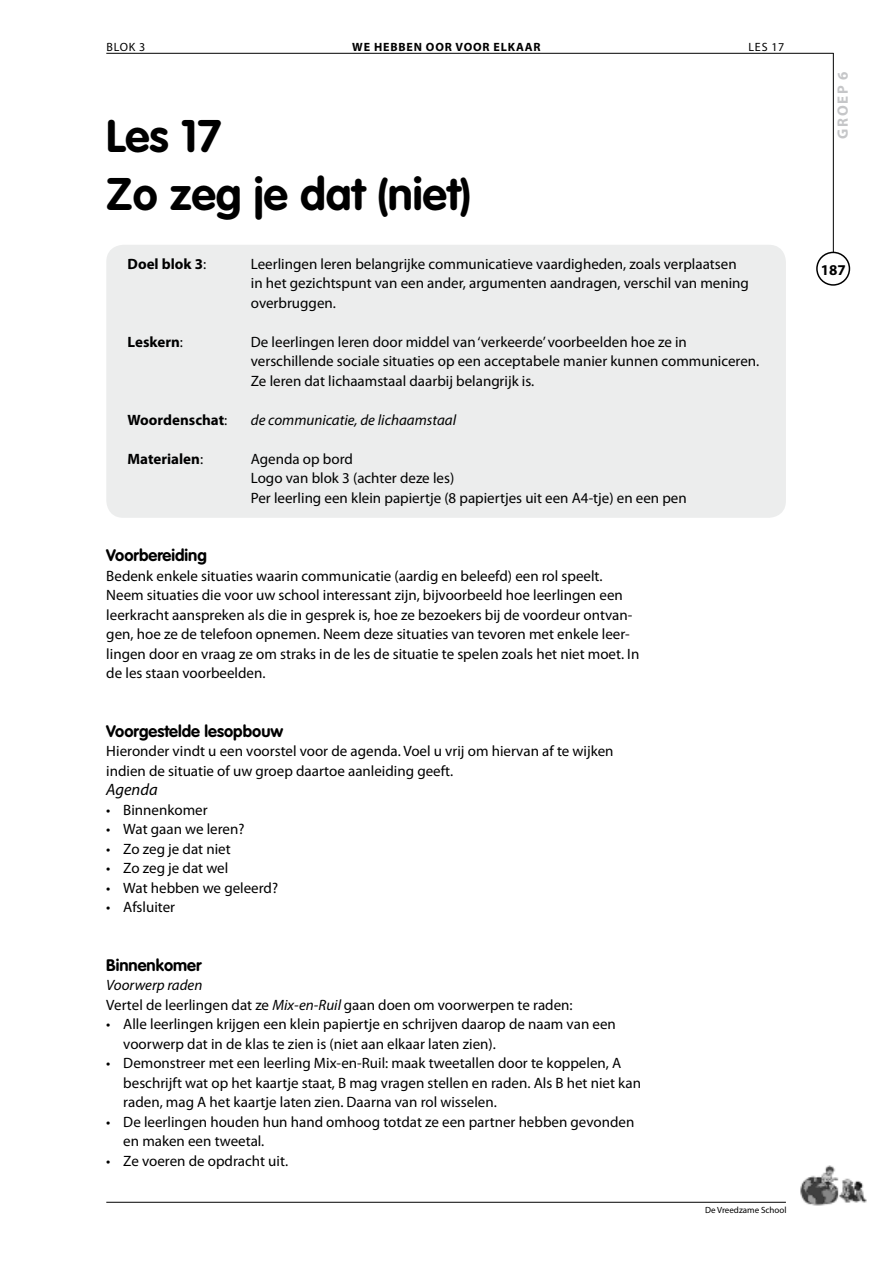
<style>
.page{position:relative;width:893px;height:1263px;background:#fff}
.page>*{position:absolute;margin:0;border:0;box-sizing:border-box;transform-origin:0 0}
.t1{font:700 45px/58.5px "VAG Rounded Std";color:#000}
.t2{font:700 16.5px "VAG Rounded Std";color:#000}
.t3{font:italic 16.5px "Myriad Pro";color:#000}
.t4{font:15px/19.5px "Myriad Pro";color:#000}
.t5{font:700 15px "Myriad Pro";color:#000}
.t6{font:italic 15px "Myriad Pro";color:#000}
.t7{font:700 15px "Myriad Pro";letter-spacing:.105em;color:#c5c6c8}
.t8{font:700 12px "Myriad Pro";letter-spacing:.07em;color:#000}
.t9{font:12px "Myriad Pro";letter-spacing:.07em;color:#000}
.t10{font:9px "Myriad Pro";color:#000}
.s1{font-weight:400}
.s2{font-style:italic}
</style>
<div class="page">
<hr style="left:106px;top:1202px;width:680px;height:1px;background:#000">
<div style="left:816px;top:252px;width:34px;height:34px;border:2px solid #000;border-radius:50%"></div>
<hr style="left:106px;top:53px;width:727px;height:1px;background:#000">
<hr style="left:833px;top:53px;width:1px;height:199px;background:#000">
<img style="left:800px;top:1165px;width:67px;height:41px">
<div style="left:106px;top:245px;width:680px;height:273px;background:#eceded;border-radius:17px"></div>
<p class="t9" style="left:106px;top:40px;width:41px">Blok 3</p>
<p class="t8" style="left:352px;top:39px;width:190px">We hebben oor voor elkaar</p>
<p class="t9" style="left:748px;top:40px;width:37px">Les 17</p>
<h1 class="t1" style="left:106px;top:108px;width:366px">Les 17<br>Zo zeg je dat (niet)</h1>
<p class="t5" style="left:128px;top:254px;width:106px">Doel blok 3<span class="s1">: L</span></p>
<p class="t4" style="left:251px;top:253px;width:500px;text-indent:7px">eerlingen leren belangrijke communicatieve vaardigheden, zoals verplaatsen in het gezichtspunt van een ander, argumenten aandragen, verschil van mening overbruggen.</p>
<p class="t5" style="left:128px;top:332px;width:57px">Leskern<span class="s1">:</span></p>
<p class="t4" style="left:251px;top:331px;width:510px">De leerlingen leren door middel van ‘verkeerde’ voorbeelden hoe ze in verschillende sociale situaties op een acceptabele manier kunnen communiceren.<br>Ze leren dat lichaamstaal daarbij belangrijk is.</p>
<p class="t5" style="left:128px;top:410px;width:101px">Woordenschat<span class="s1">:</span></p>
<p class="t6" style="left:251px;top:410px;width:207px">de communicatie, de lichaamstaal</p>
<p class="t5" style="left:128px;top:449px;width:77px">Materialen<span class="s1">:</span></p>
<p class="t4" style="left:251px;top:448px;width:437px">Agenda op bord<br>Logo van blok 3 (achter deze les)<br>Per leerling een klein papiertje (8 papiertjes uit een A4-tje) en een pen</p>
<p class="t2" style="left:106px;top:546px;width:102px">Voorbereiding</p>
<p class="t4" style="left:106px;top:565px;width:535px">Bedenk enkele situaties waarin communicatie (aardig en beleefd) een rol speelt.<br>Neem situaties die voor uw school interessant zijn, bijvoorbeeld hoe leerlingen een leerkracht aanspreken als die in gesprek is, hoe ze bezoekers bij de voordeur ontvan&shy;gen, hoe ze de telefoon opnemen. Neem deze situaties van tevoren met enkele leer&shy;lingen door en vraag ze om straks in de les de situatie te spelen zoals het niet moet. In de les staan voorbeelden.</p>
<p class="t2" style="left:106px;top:721px;width:179px">Voorgestelde lesopbouw</p>
<p class="t4" style="left:106px;top:741px;width:509px">Hieronder vindt u een voorstel voor de agenda. Voel u vrij om hiervan af te wijken indien de situatie of uw groep daartoe aanleiding geeft.</p>
<p class="t3" style="left:106px;top:779px;width:53px">Agenda</p>
<p class="t4" style="left:106px;top:799px;width:103px">• Binnenkomer</p>
<p class="t4" style="left:106px;top:819px;width:140px">• Wat gaan we leren?</p>
<p class="t4" style="left:106px;top:838px;width:126px">• Zo zeg je dat niet</p>
<p class="t4" style="left:106px;top:858px;width:123px">• Zo zeg je dat wel</p>
<p class="t4" style="left:106px;top:877px;width:173px">• Wat hebben we geleerd?</p>
<p class="t4" style="left:106px;top:897px;width:70px">• Afsluiter</p>
<p class="t2" style="left:106px;top:955px;width:97px">Binnenkomer</p>
<p class="t4" style="left:106px;top:975px;width:468px"><span class="s2">Voorwerp raden<br></span>Vertel de leerlingen dat ze <span class="s2">Mix-en-Ruil</span> gaan doen om voorwerpen te raden:</p>
<p class="t4" style="left:123px;top:1014px;width:494px;text-indent:-17px">• Alle leerlingen krijgen een klein papiertje en schrijven daarop de naam van een voorwerp dat in de klas te zien is (niet aan elkaar laten zien).</p>
<p class="t4" style="left:123px;top:1053px;width:519px;text-indent:-17px">• Demonstreer met een leerling Mix-en-Ruil: maak tweetallen door te koppelen, A beschrijft wat op het kaartje staat, B mag vragen stellen en raden. Als B het niet kan raden, mag A het kaartje laten zien. Daarna van rol wisselen.</p>
<p class="t4" style="left:123px;top:1111px;width:513px;text-indent:-17px">• De leerlingen houden hun hand omhoog totdat ze een partner hebben gevonden en maken een tweetal.</p>
<p class="t4" style="left:106px;top:1150px;width:183px">• Ze voeren de opdracht uit.</p>
<p class="t10" style="left:705px;top:1205px;width:83px">De Vreedzame School</p>
<p class="t7" style="left:833px;top:139px;width:68px;rotate:-90deg">Groep 6</p>
<p class="t5" style="left:821px;top:260px;width:26px">187</p>
</div>
